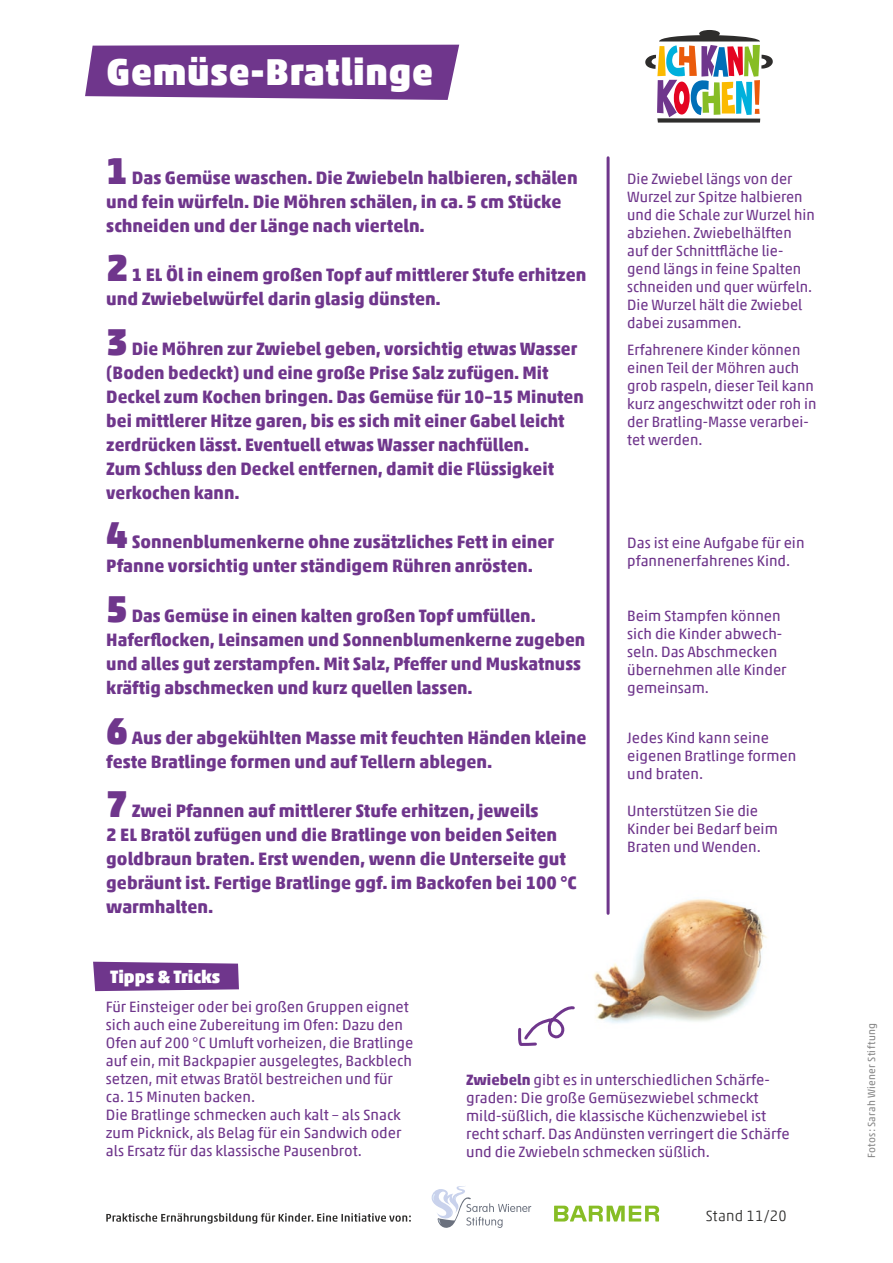
<style>
.page{position:relative;width:893px;height:1263px;background:#fff}
.page>*{position:absolute;margin:0;border:0;box-sizing:border-box;transform-origin:0 0}
.t1{font:900 37.5px "Akko Pro";letter-spacing:.02em;color:#fff}
.t2{font:700 18px/24px "Akko Pro";color:#6f368c}
.t3{font:900 18px "Akko Pro";color:#fff}
.t4{font:15px/18px "Akko Pro";color:#6f368c}
.t5{font:300 15px "Akko Pro";letter-spacing:.02em;color:#2e2d2c}
.t6{font:10.5px "Akko Pro";letter-spacing:.03em;color:#878787}
.s1{font-weight:900;font-size:37.5px}
.s2{font-weight:700}
</style>
<div class="page">
<img style="left:593px;top:881px;width:175px;height:142px">
<hr style="left:607px;top:158px;width:3px;height:755px;background:#6f368c">
<svg style="left:93px;top:962px;width:146px;height:29px;background:#774292"></svg>
<svg style="left:85px;top:45px;width:374px;height:55px;background:#784293"></svg>
<svg style="left:518px;top:1006px;width:57px;height:40px"></svg>
<svg style="left:645px;top:30px;width:128px;height:93px"></svg>
<svg style="left:106px;top:1213px;width:305px;height:10px"></svg>
<svg style="left:432px;top:1186px;width:99px;height:42px"></svg>
<svg style="left:554px;top:1206px;width:105px;height:15px"></svg>
<h1 class="t1" style="left:107px;top:49px;width:328px">Gemüse-Bratlinge</h1>
<p class="t2" style="left:106px;top:165px;width:473px"><span class="s1">1</span> Das Gemüse waschen. Die Zwiebeln halbieren, schälen und fein würfeln. Die Möhren schälen, in ca. 5 cm Stücke schneiden und der Länge nach vierteln.</p>
<p class="t2" style="left:106px;top:263px;width:482px"><span class="s1">2</span> 1 EL Öl in einem großen Topf auf mittlerer Stufe erhitzen und Zwiebelwürfel darin glasig dünsten.</p>
<p class="t2" style="left:106px;top:336px;width:479px"><span class="s1">3</span> Die Möhren zur Zwiebel geben, vorsichtig etwas Wasser (Boden bedeckt) und eine große Prise Salz zufügen. Mit Deckel zum Kochen bringen. Das Gemüse für 10–15 Minuten bei mittlerer Hitze garen, bis es sich mit einer Gabel leicht zerdrücken lässt. Eventuell etwas Wasser nachfüllen.<br>Zum Schluss den Deckel entfernen, damit die Flüssigkeit verkochen kann.</p>
<p class="t2" style="left:106px;top:530px;width:449px"><span class="s1">4</span> Sonnenblumenkerne ohne zusätzliches Fett in einer<br>Pfanne vorsichtig unter ständigem Rühren anrösten.</p>
<p class="t2" style="left:106px;top:603px;width:481px"><span class="s1">5</span> Das Gemüse in einen kalten großen Topf umfüllen.<br>Haferflocken, Leinsamen und Sonnenblumenkerne zugeben und alles gut zerstampfen. Mit Salz, Pfeffer und Muskatnuss kräftig abschmecken und kurz quellen lassen.</p>
<p class="t2" style="left:106px;top:725px;width:482px"><span class="s1">6</span> Aus der abgekühlten Masse mit feuchten Händen kleine feste Bratlinge formen und auf Tellern ablegen.</p>
<p class="t2" style="left:106px;top:798px;width:472px"><span class="s1">7</span> Zwei Pfannen auf mittlerer Stufe erhitzen, jeweils<br>2 EL Bratöl zufügen und die Bratlinge von beiden Seiten goldbraun braten. Erst wenden, wenn die Unterseite gut gebräunt ist. Fertige Bratlinge ggf. im Backofen bei 100 °C warmhalten.</p>
<p class="t3" style="left:110px;top:966px;width:112px">Tipps &amp; Tricks</p>
<p class="t4" style="left:627px;top:170px;width:189px">Die Zwiebel längs von der<br>Wurzel zur Spitze halbieren und die Schale zur Wurzel hin abziehen. Zwiebelhälften auf der Schnittfläche lie&shy;gend längs in feine Spalten schneiden und quer würfeln.<br>Die Wurzel hält die Zwiebel dabei zusammen.</p>
<p class="t4" style="left:627px;top:341px;width:191px">Erfahrenere Kinder können einen Teil der Möhren auch grob raspeln, dieser Teil kann kurz angeschwitzt oder roh in der Bratling-Masse verarbei&shy;tet werden.</p>
<p class="t4" style="left:627px;top:533px;width:179px">Das ist eine Aufgabe für ein pfannenerfahrenes Kind.</p>
<p class="t4" style="left:627px;top:607px;width:161px">Beim Stampfen können sich die Kinder abwech&shy;seln. Das Abschmecken übernehmen alle Kinder gemeinsam.</p>
<p class="t4" style="left:627px;top:728px;width:171px">Jedes Kind kann seine eigenen Bratlinge formen und braten.</p>
<p class="t4" style="left:627px;top:801px;width:152px">Unterstützen Sie die<br>Kinder bei Bedarf beim<br>Braten und Wenden.</p>
<p class="t4" style="left:106px;top:997px;width:309px">Für Einsteiger oder bei großen Gruppen eignet sich auch eine Zubereitung im Ofen: Dazu den Ofen auf 200 °C Umluft vorheizen, die Bratlinge auf ein, mit Backpapier ausgelegtes, Backblech setzen, mit etwas Bratöl bestreichen und für ca. 15 Minuten backen.<br>Die Bratlinge schmecken auch kalt – als Snack zum Picknick, als Belag für ein Sandwich oder als Ersatz für das klassische Pausenbrot.</p>
<p class="t4" style="left:466px;top:1071px;width:325px"><span class="s2">Zwiebeln</span> gibt es in unterschiedlichen Schärfe&shy;graden: Die große Gemüsezwiebel schmeckt mild-süßlich, die klassische Küchenzwiebel ist recht scharf. Das Andünsten verringert die Schärfe und die Zwiebeln schmecken süßlich.</p>
<p class="t5" style="left:706px;top:1206px;width:82px">Stand 11/20</p>
<p class="t6" style="left:865px;top:1158px;width:137px;rotate:-90deg">Fotos: Sarah Wiener Stiftung</p>
</div>
